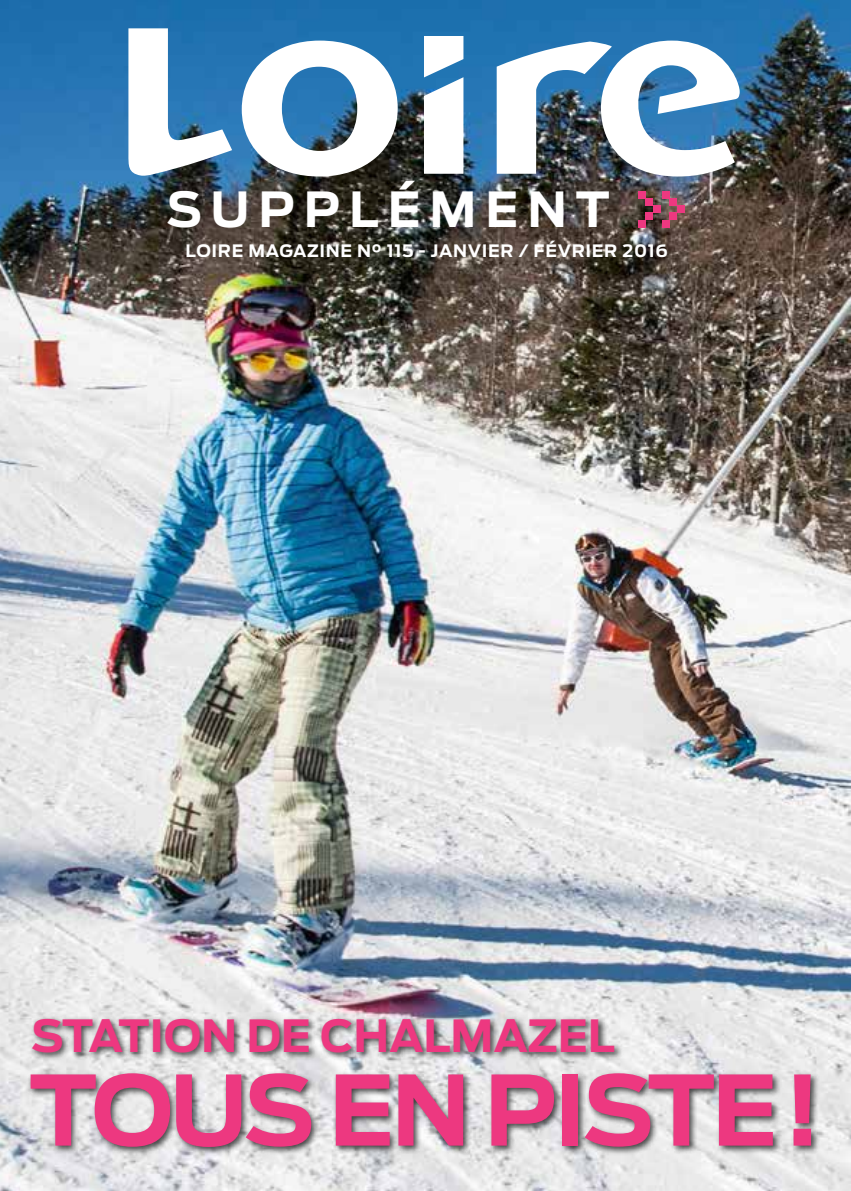
<style>
.page{position:relative;width:851px;height:1191px;background:#fff}
.page>*{position:absolute;margin:0;border:0;box-sizing:border-box;transform-origin:0 0}
.t1{font:700 96px "Antenna";letter-spacing:-.035em;color:#ed3880}
.t2{font:700 48px "Antenna";letter-spacing:.185em;color:#fff}
.t3{font:700 44px "Antenna";letter-spacing:-.005em;color:#ed3880}
.t4{font:700 17px "Antenna";letter-spacing:.04em;color:#fff}
</style>
<div class="page">
<img style="left:0;top:0;width:850px;height:1191px">
<svg style="left:128px;top:28px;width:104px;height:149px"></svg>
<svg style="left:424px;top:36px;width:39px;height:138px"></svg>
<svg style="left:242px;top:41px;width:155px;height:135px"></svg>
<img style="left:496px;top:41px;width:243px;height:135px">
<div style="left:677px;top:206px;width:7px;height:7px;background:#ed3880"></div>
<div style="left:669px;top:213px;width:8px;height:7px;background:#ed3880"></div>
<div style="left:669px;top:198px;width:8px;height:8px;background:#ed3880"></div>
<div style="left:662px;top:220px;width:7px;height:7px;background:#ed3880"></div>
<div style="left:662px;top:191px;width:7px;height:7px;background:#ed3880"></div>
<div style="left:652px;top:206px;width:8px;height:7px;background:#ed3880"></div>
<div style="left:645px;top:213px;width:7px;height:7px;background:#ed3880"></div>
<div style="left:645px;top:198px;width:7px;height:8px;background:#ed3880"></div>
<div style="left:637px;top:220px;width:8px;height:7px;background:#ed3880"></div>
<div style="left:637px;top:191px;width:8px;height:7px;background:#ed3880"></div>
<div style="left:27px;top:1070px;width:793px;height:85px;background:#111212;opacity:.75"></div>
<div style="left:30px;top:1015px;width:593px;height:45px;background:#111212;opacity:.75"></div>
<h2 class="t2" style="left:166px;top:181px;width:445px">SUPPLÉMENT</h2>
<p class="t4" style="left:186px;top:241px;width:307px">LOIRE MAGAZINE N° 115 - JANVIER</p>
<p class="t4" style="left:518px;top:241px;width:65px">/ FÉVRIER</p>
<p class="t4" style="left:622px;top:241px;width:47px">2016</p>
<h3 class="t3" style="left:31px;top:1009px;width:585px">STATION DE CHALMAZEL</h3>
<h1 class="t1" style="left:29px;top:1053px;width:793px">TOUS EN PISTE!</h1>
</div>
